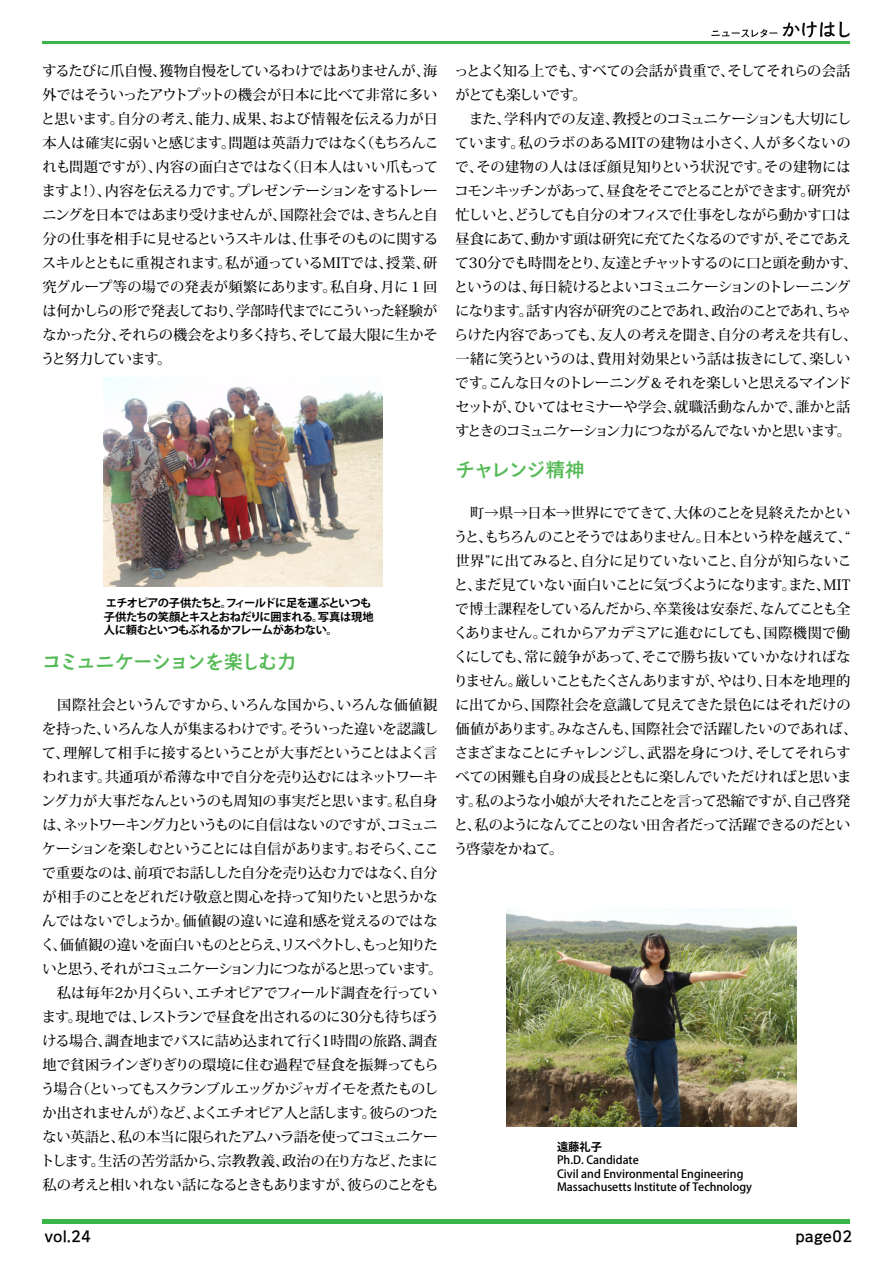
<style>
.page{position:relative;width:893px;height:1263px;background:#fff}
.page>*{position:absolute;margin:0;border:0;box-sizing:border-box;transform-origin:0 0}
.t1{font:19.5px "Aralet Std DB";letter-spacing:-.08em;color:#55ba56}
.t2{font:19.5px "Aralet Std DB";letter-spacing:-.06em;color:#55ba56}
.t3{font:15px "Aralet Std DB";color:#000}
.t4{font:500 14.25px/24px "Koz Min Pro";letter-spacing:-.035em;color:#000}
.t5{font:500 11.25px/13.5px "Koz Go Pro";color:#000}
.t6{font:700 11.25px/13.5px "Koz Go Pro";letter-spacing:-.06em;color:#000}
</style>
<div class="page">
<div style="left:43px;top:1219px;width:807px;height:5px;background:#39b54a"></div>
<hr style="left:43px;top:41px;width:807px;height:3px;background:#38b44a">
<svg style="left:711px;top:21px;width:138px;height:16px"></svg>
<img style="left:103px;top:377px;width:279px;height:209px">
<img style="left:506px;top:908px;width:291px;height:219px">
<p class="t4" style="left:41px;top:58px;width:400px;text-align:justify">するたびに爪自慢、獲物自慢をしているわけではありませんが、海外ではそういったアウトプットの機会が日本に比べて非常に多いと思います。自分の考え、能力、成果、および情報を伝える力が日本人は確実に弱いと感じます。問題は英語力ではなく（もちろんこれも問題ですが）、内容の面白さではなく（日本人はいい爪もってますよ！）、内容を伝える力です。プレゼンテーションをするトレーニングを日本ではあまり受けませんが、国際社会では、きちんと自分の仕事を相手に見せるというスキルは、仕事そのものに関するスキルとともに重視されます。私が通っているMITでは、授業、研究グループ等の場での発表が頻繁にあります。私自身、月に１回は何かしらの形で発表しており、学部時代までにこういった経験がなかった分、それらの機会をより多く持ち、そして最大限に生かそうと努力しています。</p>
<p class="t6" style="left:104px;top:597px;width:271px">エチオピアの子供たちと。フィールドに足を運ぶといつも子供たちの笑顔とキスとおねだりに囲まれる。写真は現地人に頼むといつもぶれるかフレームがあわない。</p>
<h1 class="t1" style="left:42px;top:648px;width:256px">コミュニケーションを楽しむ力</h1>
<p class="t4" style="left:40px;top:692px;width:403px">　国際社会というんですから、いろんな国から、いろんな価値観を持った、いろんな人が集まるわけです。そういった違いを認識して、理解して相手に接するということが大事だということはよく言われます。共通項が希薄な中で自分を売り込むにはネットワーキング力が大事だなんというのも周知の事実だと思います。私自身は、ネットワーキング力というものに自信はないのですが、コミュニケーションを楽しむということには自信があります。おそらく、ここで重要なのは、前項でお話しした自分を売り込む力ではなく、自分が相手のことをどれだけ敬意と関心を持って知りたいと思うかなんではないでしょうか。価値観の違いに違和感を覚えるのではなく、価値観の違いを面白いものととらえ、リスペクトし、もっと知りたいと思う、それがコミュニケーション力につながると思っています。　私は毎年2か月くらい、エチオピアでフィールド調査を行っています。現地では、レストランで昼食を出されるのに30分も待ちぼうける場合、調査地までバスに詰め込まれて行く1時間の旅路、調査地で貧困ラインぎりぎりの環境に住む過程で昼食を振舞ってもらう場合（といってもスクランブルエッグかジャガイモを煮たものしか出されませんが）など、よくエチオピア人と話します。彼らのつたない英語と、私の本当に限られたアムハラ語を使ってコミュニケートします。生活の苦労話から、宗教教義、政治の在り方など、たまに私の考えと相いれない話になるときもありますが、彼らのことをも</p>
<p class="t4" style="left:454px;top:58px;width:405px">っとよく知る上でも、すべての会話が貴重で、そしてそれらの会話がとても楽しいです。<br>　また、学科内での友達、教授とのコミュニケーションも大切にしています。私のラボのあるMITの建物は小さく、人が多くないので、その建物の人はほぼ顔見知りという状況です。その建物にはコモンキッチンがあって、昼食をそこでとることができます。研究が忙しいと、どうしても自分のオフィスで仕事をしながら動かす口は昼食にあて、動かす頭は研究に充てたくなるのですが、そこであえて30分でも時間をとり、友達とチャットするのに口と頭を動かす、というのは、毎日続けるとよいコミュニケーションのトレーニングになります。話す内容が研究のことであれ、政治のことであれ、ちゃらけた内容であっても、友人の考えを聞き、自分の考えを共有し、一緒に笑うというのは、費用対効果という話は抜きにして、楽しいです。こんな日々のトレーニング＆それを楽しいと思えるマインドセットが、ひいてはセミナーや学会、就職活動なんかで、誰かと話すときのコミュニケーション力につながるんでないかと思います。</p>
<h1 class="t2" style="left:455px;top:456px;width:131px">チャレンジ精神</h1>
<p class="t4" style="left:454px;top:500px;width:405px">　町→県→日本→世界にでてきて、大体のことを見終えたかというと、もちろんのことそうではありません。日本という枠を越えて、“世界”に出てみると、自分に足りていないこと、自分が知らないこと、まだ見ていない面白いことに気づくようになります。また、MITで博士課程をしているんだから、卒業後は安泰だ、なんてことも全くありません。これからアカデミアに進むにしても、国際機関で働くにしても、常に競争があって、そこで勝ち抜いていかなければなりません。厳しいこともたくさんありますが、やはり、日本を地理的に出てから、国際社会を意識して見えてきた景色にはそれだけの価値があります。みなさんも、国際社会で活躍したいのであれば、さまざまなことにチャレンジし、武器を身につけ、そしてそれらすべての困難も自身の成長とともに楽しんでいただければと思います。私のような小娘が大それたことを言って恐縮ですが、自己啓発と、私のようになんてことのない田舎者だって活躍できるのだという啓蒙をかねて。</p>
<p class="t6" style="left:557px;top:1141px;width:46px">遠藤礼子</p>
<p class="t5" style="left:557px;top:1154px;width:196px">Ph.D. Candidate<br>Civil and Environmental Engineering<br>Massachusetts Institute of Technology</p>
<p class="t3" style="left:44px;top:1226px;width:48px">vol.24</p>
<p class="t3" style="left:795px;top:1226px;width:58px">page02</p>
</div>
